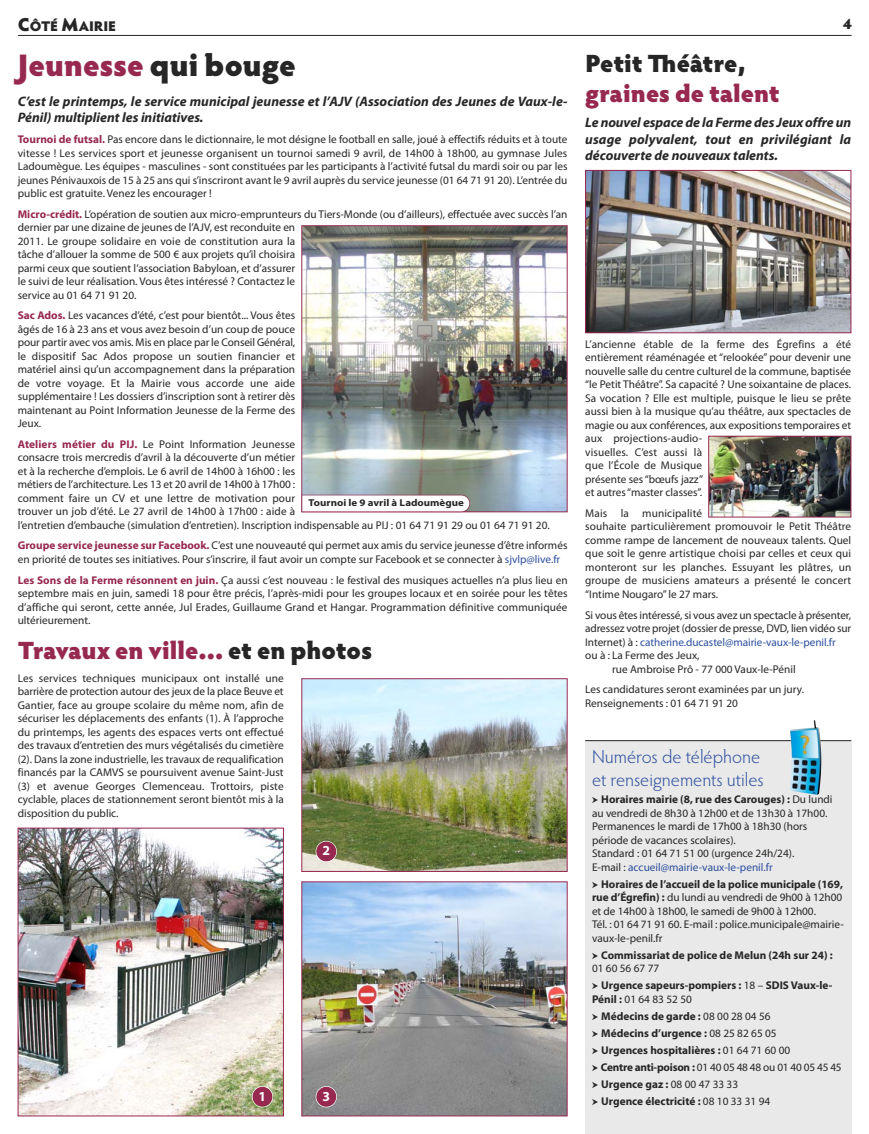
<style>
.page{position:relative;width:869px;height:1134px;background:#fff}
.page>*{position:absolute;margin:0;border:0;box-sizing:border-box;transform-origin:0 0}
.t1{font:900 31.25px "Hypatia Sans Pro";color:#972850}
.t2{font:900 25px "Hypatia Sans Pro";color:#972850}
.t3{font:900 25px "Hypatia Sans Pro";letter-spacing:-.01em;color:#272627}
.t4{font:300 18.75px/22.5px "Hypatia Sans Pro";color:#2d4f9f}
.t5{font:900 15px "Hypatia Sans Pro";color:#272627}
.t6{font:900 14px "Hypatia Sans Pro";letter-spacing:-.01em;color:#272627}
.t7{font:italic 700 13.75px/16.5px "Myriad Pro";letter-spacing:.005em;color:#272627}
.t8{font:700 13.75px "Myriad Pro";color:#fff}
.t9{font:11.25px/13.5px "Myriad Pro";color:#272627}
.t10{font:700 11.25px/17px "Myriad Pro";color:#272627}
.t11{font:11.25px "Myriad Pro";letter-spacing:-.005em;color:#2d4f9f}
.t12{font:700 10px "Myriad Pro";color:#272627;scale:1.09 1}
.s1{font-size:18.75px}
.s2{color:#272627}
.s3{font-weight:700;color:#972850}
.s4{color:#2d4f9f}
.s5{font-family:"Pointers";font-size:10px}
.s6{font-weight:700}
.s7{font-family:"Pointers";font-weight:400;font-size:10px}
.s8{font-weight:400}
</style>
<div class="page">
<hr style="left:18px;top:35px;width:833px;height:1px;background:#272627">
<img style="left:303px;top:227px;width:262px;height:283px">
<div style="left:301px;top:225px;width:266px;height:287px;border:1px solid #972850"></div>
<div style="left:585px;top:741px;width:265px;height:393px;background:#e9e9e9"></div>
<hr style="left:585px;top:740px;width:265px;height:1px;background:#272627">
<img style="left:815px;top:727px;width:6px;height:41px">
<img style="left:303px;top:680px;width:262px;height:190px">
<div style="left:301px;top:678px;width:266px;height:194px;border:1px solid #972850"></div>
<img style="left:303px;top:883px;width:262px;height:231px">
<div style="left:301px;top:881px;width:266px;height:235px;border:1px solid #972850"></div>
<img style="left:20px;top:830px;width:261px;height:284px">
<img style="left:587px;top:172px;width:261px;height:159px">
<div style="left:585px;top:170px;width:265px;height:163px;border:1px solid #972850"></div>
<img style="left:710px;top:438px;width:138px;height:77px">
<div style="left:708px;top:436px;width:142px;height:81px;border:1px solid #972850"></div>
<div style="left:252px;top:1087px;width:20px;height:20px;background:#972850;border-radius:50%"></div>
<div style="left:252px;top:1086px;width:21px;height:21px;border:1px solid #fff;border-radius:50%"></div>
<div style="left:316px;top:1087px;width:20px;height:20px;background:#972850;border-radius:50%"></div>
<div style="left:315px;top:1086px;width:22px;height:21px;border:1px solid #fff;border-radius:50%"></div>
<div style="left:316px;top:841px;width:20px;height:20px;background:#972850;border-radius:50%"></div>
<div style="left:315px;top:841px;width:22px;height:21px;border:1px solid #fff;border-radius:50%"></div>
<svg style="left:302px;top:495px;width:168px;height:17px"></svg>
<p class="t6" style="left:18px;top:21px;width:100px"><span class="s1">C</span>ÔTÉ <span class="s1">M</span>AIRIE</p>
<h3 class="t5" style="left:842px;top:18px;width:10px">4</h3>
<h1 class="t1" style="left:18px;top:53px;width:279px">Jeunesse <span class="s2">qui bouge</span></h1>
<h2 class="t3" style="left:585px;top:53px;width:162px">Petit Théâtre,</h2>
<h2 class="t2" style="left:585px;top:83px;width:196px">graines de talent</h2>
<p class="t7" style="left:18px;top:94px;width:551px">C’est le printemps, le service municipal jeunesse et l’AJV (Association des Jeunes de Vaux-le-<br>Pénil) multiplient les initiatives.</p>
<p class="t7" style="left:585px;top:116px;width:267px;text-align:justify">Le nouvel espace de la Ferme des Jeux offre un usage polyvalent, tout en privilégiant la découverte de nouveaux talents.</p>
<p class="t9" style="left:18px;top:134px;width:551px;text-align:justify"><span class="s3">Tournoi de futsal.</span> Pas encore dans le dictionnaire, le mot désigne le football en salle, joué à effectifs réduits et à toute vitesse ! Les services sport et jeunesse organisent un tournoi samedi 9 avril, de 14h00 à 18h00, au gymnase Jules Ladoumègue. Les équipes - masculines - sont constituées par les participants à l’activité futsal du mardi soir ou par les jeunes Pénivauxois de 15 à 25 ans qui s’inscriront avant le 9 avril auprès du service jeunesse (01 64 71 91 20). L’entrée du public est gratuite. Venez les encourager !</p>
<p class="t9" style="left:18px;top:208px;width:551px"><span class="s3">Micro-crédit.</span> L’opération de soutien aux micro-emprunteurs du Tiers-Monde (ou d’ailleurs), effectuée avec succès l’an dernier par une dizaine de jeunes de l’AJV, est reconduite en<br>2011. Le groupe solidaire en voie de constitution aura la<br>tâche d’allouer la somme de 500 € aux projets qu’il choisira<br>parmi ceux que soutient l’association Babyloan, et d’assurer<br>le suivi de leur réalisation. Vous êtes intéressé ? Contactez le<br>service au 01 64 71 91 20.</p>
<p class="t9" style="left:18px;top:310px;width:279px;text-align:justify"><span class="s3">Sac Ados.</span> Les vacances d’été, c’est pour bientôt... Vous êtes âgés de 16 à 23 ans et vous avez besoin d’un coup de pouce pour partir avec vos amis. Mis en place par le Conseil Général, le dispositif Sac Ados propose un soutien financier et matériel ainsi qu’un accompagnement dans la préparation de votre voyage. Et la Mairie vous accorde une aide supplémentaire ! Les dossiers d’inscription sont à retirer dès maintenant au Point Information Jeunesse de la Ferme des Jeux.</p>
<p class="t9" style="left:18px;top:438px;width:533px"><span class="s3">Ateliers métier du PIJ.</span> Le Point Information Jeunesse<br>consacre trois mercredis d’avril à la découverte d’un métier<br>et à la recherche d’emplois. Le 6 avril de 14h00 à 16h00 : les<br>métiers de l’architecture. Les 13 et 20 avril de 14h00 à 17h00 :<br>comment faire un CV et une lettre de motivation pour<br>trouver un job d’été. Le 27 avril de 14h00 à 17h00 : aide à<br>l’entretien d’embauche (simulation d’entretien). Inscription indispensable au PIJ : 01 64 71 91 29 ou 01 64 71 91 20.</p>
<p class="t9" style="left:18px;top:540px;width:551px"><span class="s3">Groupe service jeunesse sur Facebook.</span> C’est une nouveauté qui permet aux amis du service jeunesse d’être informés en priorité de toutes ses initiatives. Pour s’inscrire, il faut avoir un compte sur Facebook et se connecter à <span class="s4">sjvlp@live.fr</span></p>
<p class="t9" style="left:18px;top:574px;width:551px;text-align:justify"><span class="s3">Les Sons de la Ferme résonnent en juin.</span> Ça aussi c’est nouveau : le festival des musiques actuelles n’a plus lieu en septembre mais en juin, samedi 18 pour être précis, l’après-midi pour les groupes locaux et en soirée pour les têtes d’affiche qui seront, cette année, Jul Erades, Guillaume Grand et Hangar. Programmation définitive communiquée ultérieurement.</p>
<p class="t9" style="left:585px;top:338px;width:267px">L’ancienne étable de la ferme des Égrefins a été entièrement réaménagée et “relookée” pour devenir une nouvelle salle du centre culturel de la commune, baptisée “le Petit Théâtre”. Sa capacité ? Une soixantaine de places.<br>Sa vocation ? Elle est multiple, puisque le lieu se prête aussi bien à la musique qu’au théâtre, aux spectacles de magie ou aux conférences, aux expositions temporaires et aux projections-audio-<br>visuelles. C’est aussi là<br>que l’École de Musique<br>présente ses “bœufs jazz”<br>et autres “master classes”.</p>
<p class="t9" style="left:585px;top:507px;width:267px">Mais la municipalité<br>souhaite particulièrement promouvoir le Petit Théâtre comme rampe de lancement de nouveaux talents. Quel que soit le genre artistique choisi par celles et ceux qui monteront sur les planches. Essuyant les plâtres, un groupe de musiciens amateurs a présenté le concert “Intime Nougaro” le 27 mars.</p>
<p class="t9" style="left:585px;top:609px;width:267px">Si vous êtes intéressé, si vous avez un spectacle à présenter,</p>
<p class="t9" style="left:585px;top:622px;width:267px">adressez votre projet (dossier de presse, DVD, lien vidéo sur</p>
<p class="t11" style="left:585px;top:637px;width:252px"><span class="s2">Internet) à :</span> catherine.ducastel@mairie-vaux-le-penil.fr</p>
<p class="t9" style="left:585px;top:649px;width:116px">ou à : La Ferme des Jeux,</p>
<p class="t9" style="left:612px;top:663px;width:185px">rue Ambroise Prô - 77 000 Vaux-le-Pénil</p>
<p class="t9" style="left:585px;top:683px;width:220px">Les candidatures seront examinées par un jury.<br>Renseignements : 01 64 71 91 20</p>
<p class="t12" style="left:308px;top:499px;width:144px">Tournoi le 9 avril à Ladoumègue</p>
<h2 class="t2" style="left:18px;top:641px;width:356px">Travaux en ville... <span class="s2">et en photos</span></h2>
<p class="t9" style="left:18px;top:672px;width:267px;text-align:justify">Les services techniques municipaux ont installé une barrière de protection autour des jeux de la place Beuve et Gantier, face au groupe scolaire du même nom, afin de sécuriser les déplacements des enfants (1). À l’approche du printemps, les agents des espaces verts ont effectué des travaux d’entretien des murs végétalisés du cimetière (2). Dans la zone industrielle, les travaux de requalification financés par la CAMVS se poursuivent avenue Saint-Just (3) et avenue Georges Clemenceau. Trottoirs, piste cyclable, places de stationnement seront bientôt mis à la disposition du public.</p>
<h3 class="t4" style="left:591px;top:748px;width:173px">Numéros de téléphone et renseignements utiles</h3>
<p class="t9" style="left:591px;top:793px;width:242px"><span class="s5">b</span> <span class="s6">Horaires mairie (8, rue des Carouges) :</span> Du lundi au vendredi de 8h30 à 12h00 et de 13h30 à 17h00.<br>Permanences le mardi de 17h00 à 18h30 (hors période de vacances scolaires).<br>Standard : 01 64 71 51 00 (urgence 24h/24).<br>E-mail : <span class="s4">accueil@mairie-vaux-le-penil.fr</span></p>
<p class="t9" style="left:591px;top:878px;width:253px"><span class="s5">b</span> <span class="s6">Horaires de l’accueil de la police municipale (169, rue d’Égrefin) :</span> du lundi au vendredi de 9h00 à 12h00 et de 14h00 à 18h00, le samedi de 9h00 à 12h00.<br>Tél. : 01 64 71 91 60. E-mail : police.municipale@mairie&shy;vaux-le-penil.fr</p>
<p class="t10" style="left:591px;top:949px;width:242px;line-height:13.5px"><span class="s7">b</span> Commissariat de police de Melun (24h sur 24) :<br><span class="s8">01 60 56 67 77</span></p>
<p class="t10" style="left:591px;top:980px;width:242px;line-height:13.5px"><span class="s7">b</span> Urgence sapeurs-pompiers : <span class="s8">18 –</span> SDIS Vaux-le-<br>Pénil : <span class="s8">01 64 83 52 50</span></p>
<p class="t10" style="left:591px;top:1008px;width:251px"><span class="s7">b</span> Médecins de garde : <span class="s8">08 00 28 04 56<br></span><span class="s7">b</span> Médecins d’urgence : <span class="s8">08 25 82 65 05<br></span><span class="s7">b</span> Urgences hospitalières : <span class="s8">01 64 71 60 00<br></span><span class="s7">b</span> Centre anti-poison : <span class="s8">01 40 05 48 48 ou 01 40 05 45 45 </span><span class="s7">b</span> Urgence gaz : <span class="s8">08 00 47 33 33<br></span><span class="s7">b</span> Urgence électricité : <span class="s8">08 10 33 31 94</span></p>
<p class="t8" style="left:322px;top:845px;width:9px">2</p>
<p class="t8" style="left:258px;top:1091px;width:9px">1</p>
<p class="t8" style="left:322px;top:1091px;width:9px">3</p>
</div>
